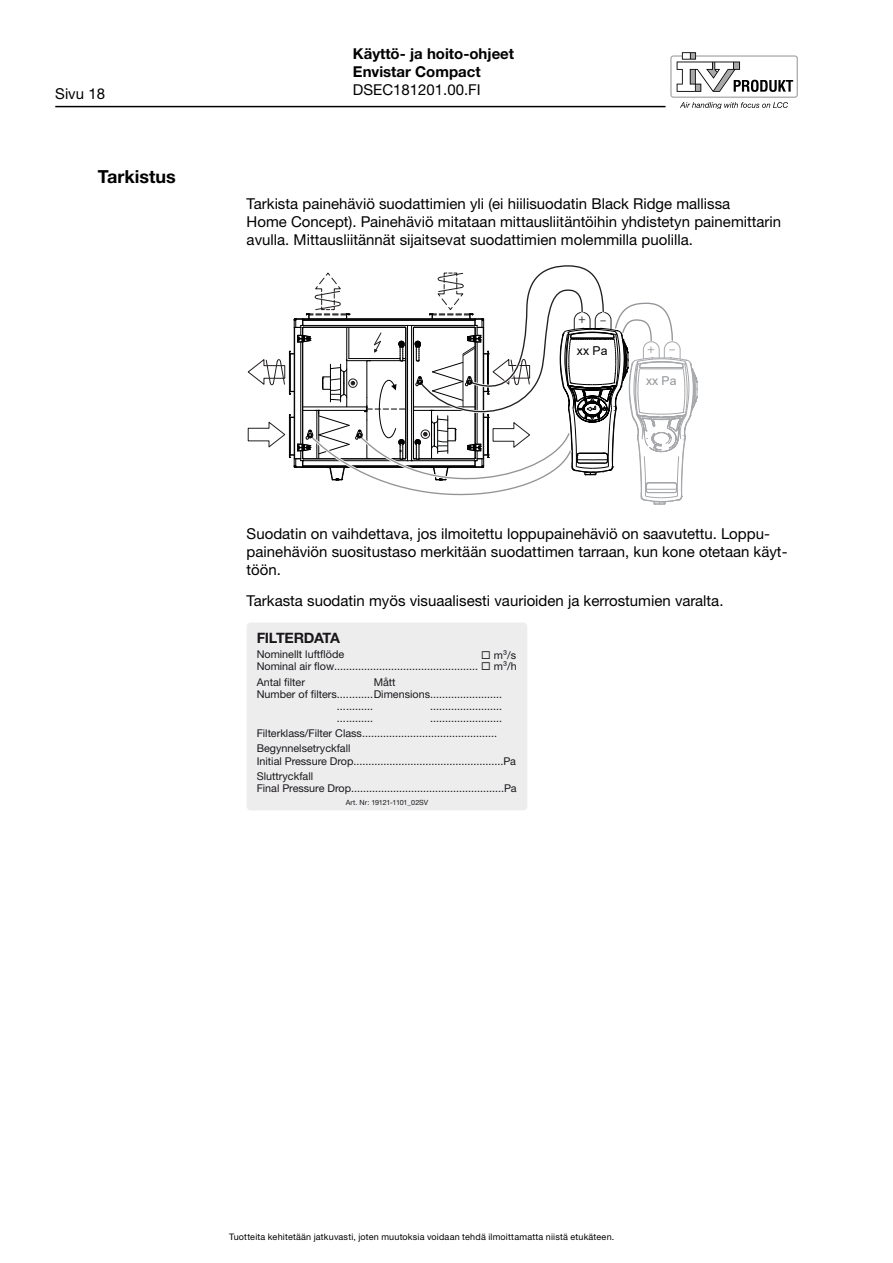
<style>
.page{position:relative;width:893px;height:1263px;background:#fff}
.page>*{position:absolute;margin:0;border:0;box-sizing:border-box;transform-origin:0 0}
.t1{font:700 18px "Helvetica Neue LTW1 G";color:#000}
.t2{font:15px/18px "Helvetica Neue LTW1 G";color:#000}
.t3{font:700 15px/18px "Helvetica Neue LTW1 G";color:#000}
.t4{font:700 14.4px "Helvetica Neue LTW1 G";letter-spacing:-.02em;color:#1a171b}
.t5{font:12.15px "Arial";color:#000100}
.t6{font:12.15px "Arial";color:#929497}
.t7{font:12.15px "Helvetica Neue";color:#231f20}
.t8{font:12.15px "Helvetica Neue";color:#929497}
.t9{font:10.8px/15.3px "Helvetica Neue LTW1 G";color:#1a171b}
.t10{font:9px "Helvetica Neue LTW1 G";letter-spacing:.02em;color:#000}
.t11{font:7.2px "Helvetica Neue LTW1 G";letter-spacing:-.015em;color:#1a171b}
</style>
<div class="page">
<hr style="left:55px;top:106px;width:610px;height:1px;background:#000">
<svg style="left:670px;top:52px;width:128px;height:57px"></svg>
<svg style="left:248px;top:265px;width:450px;height:240px"></svg>
<div style="left:247px;top:622px;width:280px;height:188px;background:#ededee;border-radius:4px"></div>
<h2 class="t2" style="left:55px;top:84px;width:51px">Sivu 18</h2>
<h1 class="t1" style="left:98px;top:165px;width:79px">Tarkistus</h1>
<h2 class="t3" style="left:353px;top:44px;width:163px">Käyttö- ja hoito-ohjeet<br>Envistar Compact</h2>
<h2 class="t2" style="left:353px;top:80px;width:129px">DSEC181201.00.FI</h2>
<p class="t2" style="left:247px;top:195px;width:536px">Tarkista painehäviö suodattimien yli (ei hiilisuodatin Black Ridge mallissa<br>Home Concept). Painehäviö mitataan mittausliitäntöihin yhdistetyn painemittarin avulla. Mittausliitännät sijaitsevat suodattimien molemmilla puolilla.</p>
<p class="t7" style="left:578px;top:312px;width:29px">+ –</p>
<p class="t5" style="left:577px;top:342px;width:32px">xx Pa</p>
<p class="t8" style="left:648px;top:341px;width:29px">+ –</p>
<p class="t6" style="left:646px;top:372px;width:32px">xx Pa</p>
<h2 class="t2" style="left:247px;top:525px;width:542px">Suodatin on vaihdettava, jos ilmoitettu loppupainehäviö on saavutettu. Loppu&shy;painehäviön suositustaso merkitään suodattimen tarraan, kun kone otetaan käyt&shy;töön.</h2>
<h2 class="t2" style="left:247px;top:592px;width:478px">Tarkasta suodatin myös visuaalisesti vaurioiden ja kerrostumien varalta.</h2>
<h3 class="t4" style="left:257px;top:629px;width:85px">FILTERDATA</h3>
<p class="t9" style="left:257px;top:648px;width:261px;line-height:12.1px">Nominellt luftflöde<br>Nominal air flow................................................ ◻ m³/h</p>
<p class="t9" style="left:257px;top:674px;width:50px">Antal filter</p>
<p class="t9" style="left:374px;top:674px;width:24px">Mått</p>
<p class="t9" style="left:257px;top:686px;width:247px">Number of filters............ Dimensions........................</p>
<p class="t9" style="left:337px;top:698px;width:38px">............</p>
<p class="t9" style="left:430px;top:698px;width:74px">........................</p>
<p class="t9" style="left:337px;top:710px;width:38px">............</p>
<p class="t9" style="left:481px;top:647px;width:36px">◻ m³/s</p>
<p class="t9" style="left:257px;top:710px;width:247px;text-indent:173px">........................<br>Filterklass/Filter Class.............................................<br>Begynnelsetryckfall</p>
<p class="t9" style="left:257px;top:753px;width:261px">Initial Pressure Drop..................................................Pa<br>Sluttryckfall</p>
<p class="t9" style="left:257px;top:780px;width:261px">Final Pressure Drop...................................................Pa</p>
<p class="t11" style="left:346px;top:798px;width:84px">Art. Nr: 19121-1101_02SV</p>
<p class="t10" style="left:229px;top:1231px;width:387px">Tuotteita kehitetään jatkuvasti, joten muutoksia voidaan tehdä ilmoittamatta niistä etukäteen.</p>
</div>
